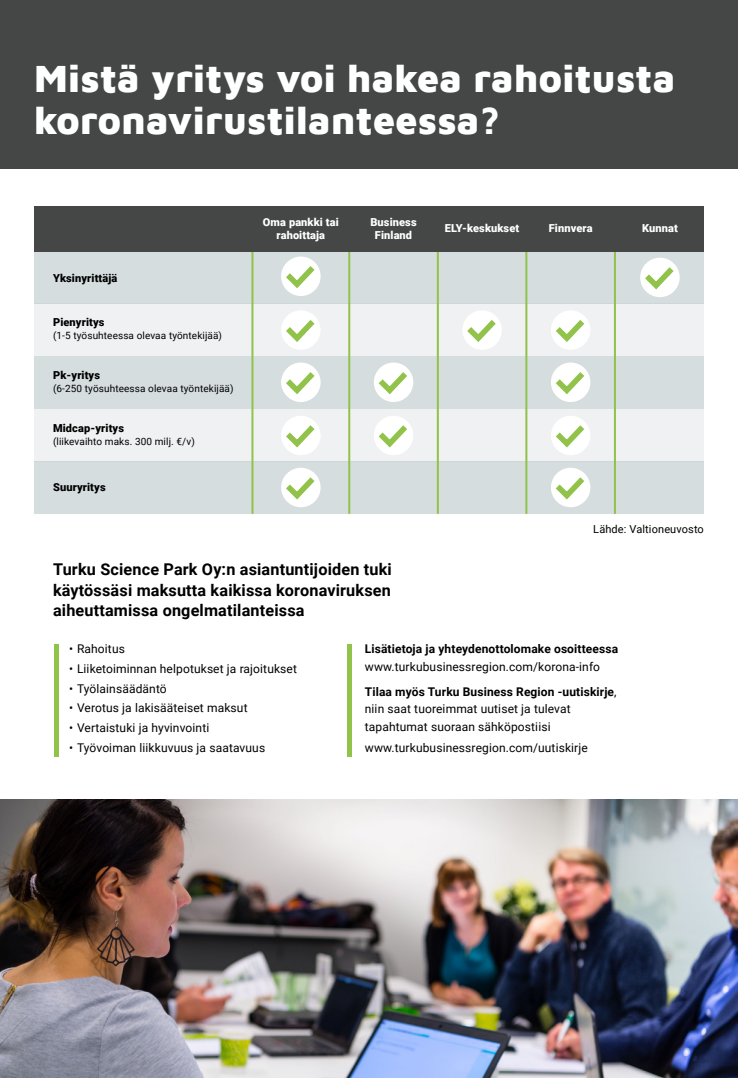
<style>
.page{position:relative;width:738px;height:1078px;background:#fff}
.page>*{position:absolute;margin:0;border:0;box-sizing:border-box;transform-origin:0 0}
.t1{font:900 38.8px/41.4px "Maven Pro";letter-spacing:.01em;color:#fff}
.t2{font:700 16.2px/20.5px "Roboto";letter-spacing:.01em;color:#000;text-align:justify}
.t3{font:12px/25.7px "Roboto";letter-spacing:.01em;color:#000}
.t4{font:700 12px "Roboto";letter-spacing:.01em;color:#000}
.t5{font:900 11px/13px "Roboto";letter-spacing:.01em;color:#fff;text-align:center}
.t6{font:900 11px "Roboto";letter-spacing:.01em;color:#000}
.t7{font:11px "Roboto";letter-spacing:.01em;color:#000}
.t8{font:10px "Roboto";letter-spacing:.01em;color:#000}
.s1{font-weight:700}
</style>
<div class="page">
<div style="left:0;top:0;width:737px;height:169px;background:#454747"></div>
<div style="left:34px;top:251px;width:669px;height:52px;background:#d6dddf"></div>
<div style="left:34px;top:303px;width:669px;height:53px;background:#eff1f2"></div>
<div style="left:34px;top:356px;width:669px;height:52px;background:#d6dddf"></div>
<div style="left:34px;top:408px;width:669px;height:53px;background:#eff1f2"></div>
<div style="left:34px;top:461px;width:669px;height:52px;background:#d6dddf"></div>
<hr style="left:525px;top:225px;width:2px;height:288px;background:#91c249">
<hr style="left:436px;top:225px;width:2px;height:288px;background:#91c249">
<hr style="left:348px;top:225px;width:2px;height:288px;background:#91c249">
<hr style="left:251px;top:225px;width:2px;height:288px;background:#91c249">
<hr style="left:613px;top:225px;width:2px;height:288px;background:#91c249">
<div style="left:34px;top:206px;width:669px;height:45px;background:#454747"></div>
<div style="left:281px;top:256px;width:39px;height:40px;background:#fff;border-radius:50%"></div>
<svg style="left:281px;top:260px;width:39px;height:32px"></svg>
<div style="left:281px;top:310px;width:39px;height:40px;background:#fff;border-radius:50%"></div>
<svg style="left:282px;top:314px;width:38px;height:28px"></svg>
<div style="left:281px;top:362px;width:39px;height:40px;background:#fff;border-radius:50%"></div>
<svg style="left:281px;top:366px;width:39px;height:32px"></svg>
<div style="left:281px;top:415px;width:39px;height:40px;background:#fff;border-radius:50%"></div>
<svg style="left:282px;top:419px;width:38px;height:29px"></svg>
<div style="left:281px;top:467px;width:39px;height:40px;background:#fff;border-radius:50%"></div>
<svg style="left:281px;top:471px;width:39px;height:32px"></svg>
<div style="left:462px;top:310px;width:39px;height:40px;background:#fff;border-radius:50%"></div>
<svg style="left:462px;top:314px;width:39px;height:32px"></svg>
<div style="left:373px;top:362px;width:40px;height:40px;background:#fff;border-radius:50%"></div>
<svg style="left:373px;top:366px;width:39px;height:32px"></svg>
<div style="left:373px;top:415px;width:40px;height:40px;background:#fff;border-radius:50%"></div>
<svg style="left:373px;top:419px;width:37px;height:32px"></svg>
<div style="left:550px;top:310px;width:40px;height:40px;background:#fff;border-radius:50%"></div>
<svg style="left:550px;top:314px;width:35px;height:32px"></svg>
<div style="left:550px;top:362px;width:40px;height:40px;background:#fff;border-radius:50%"></div>
<svg style="left:550px;top:366px;width:39px;height:32px"></svg>
<div style="left:550px;top:415px;width:40px;height:40px;background:#fff;border-radius:50%"></div>
<svg style="left:550px;top:419px;width:37px;height:32px"></svg>
<div style="left:550px;top:467px;width:40px;height:40px;background:#fff;border-radius:50%"></div>
<svg style="left:550px;top:471px;width:39px;height:32px"></svg>
<div style="left:639px;top:258px;width:40px;height:39px;background:#fff;border-radius:50%"></div>
<svg style="left:639px;top:261px;width:40px;height:32px"></svg>
<div style="left:54px;top:644px;width:5px;height:112px;background:#91c249"></div>
<img style="left:0;top:799px;width:737px;height:278px">
<div style="left:346px;top:644px;width:5px;height:112px;background:#91c249"></div>
<h1 class="t1" style="left:34px;top:56px;width:642px">Mistä yritys voi hakea rahoitusta koronavirustilanteessa?</h1>
<p class="t6" style="left:53px;top:270px;width:66px">Yksinyrittäjä</p>
<p class="t6" style="left:53px;top:314px;width:53px">Pienyritys</p>
<p class="t8" style="left:53px;top:328px;width:170px">(1-5 työsuhteessa olevaa työntekijää)</p>
<p class="t6" style="left:53px;top:367px;width:49px">Pk-yritys</p>
<p class="t8" style="left:53px;top:381px;width:182px">(6-250 työsuhteessa olevaa työntekijää)</p>
<p class="t6" style="left:53px;top:420px;width:72px">Midcap-yritys</p>
<p class="t8" style="left:53px;top:434px;width:143px">(liikevaihto maks. 300 milj. €/v)</p>
<p class="t6" style="left:53px;top:479px;width:54px">Suuryritys</p>
<p class="t5" style="left:263px;top:215px;width:77px">Oma pankki tai rahoittaja</p>
<p class="t5" style="left:444px;top:221px;width:76px">ELY-keskukset</p>
<p class="t5" style="left:370px;top:215px;width:48px">Business<br>Finland</p>
<p class="t5" style="left:548px;top:221px;width:45px">Finnvera</p>
<p class="t5" style="left:641px;top:221px;width:37px">Kunnat</p>
<p class="t7" style="left:593px;top:521px;width:112px">Lähde: Valtioneuvosto</p>
<h2 class="t2" style="left:53px;top:558px;width:340px">Turku Science Park Oy:n asiantuntijoiden tuki käytössäsi maksutta kaikissa koronaviruksen aiheuttamissa ongelmatilanteissa</h2>
<p class="t3" style="left:69px;top:635px;width:57px">• Rahoitus</p>
<p class="t3" style="left:69px;top:655px;width:229px">• Liiketoiminnan helpotukset ja rajoitukset</p>
<p class="t3" style="left:69px;top:675px;width:99px">• Työlainsäädäntö</p>
<p class="t3" style="left:69px;top:694px;width:180px">• Verotus ja lakisääteiset maksut</p>
<p class="t3" style="left:69px;top:714px;width:142px">• Vertaistuki ja hyvinvointi</p>
<p class="t3" style="left:69px;top:734px;width:197px">• Työvoiman liikkuvuus ja saatavuus</p>
<p class="t4" style="left:364px;top:640px;width:254px">Lisätietoja ja yhteydenottolomake osoitteessa</p>
<p class="t3" style="left:364px;top:653px;width:253px">www.turkubusinessregion.com/korona-info<br><span class="s1">Tilaa myös Turku Business Region -uutiskirje</span>,</p>
<p class="t3" style="left:364px;top:700px;width:207px;line-height:17px">niin saat tuoreimmat uutiset ja tulevat tapahtumat suoraan sähköpostiisi</p>
<p class="t3" style="left:364px;top:733px;width:224px">www.turkubusinessregion.com/uutiskirje</p>
</div>
